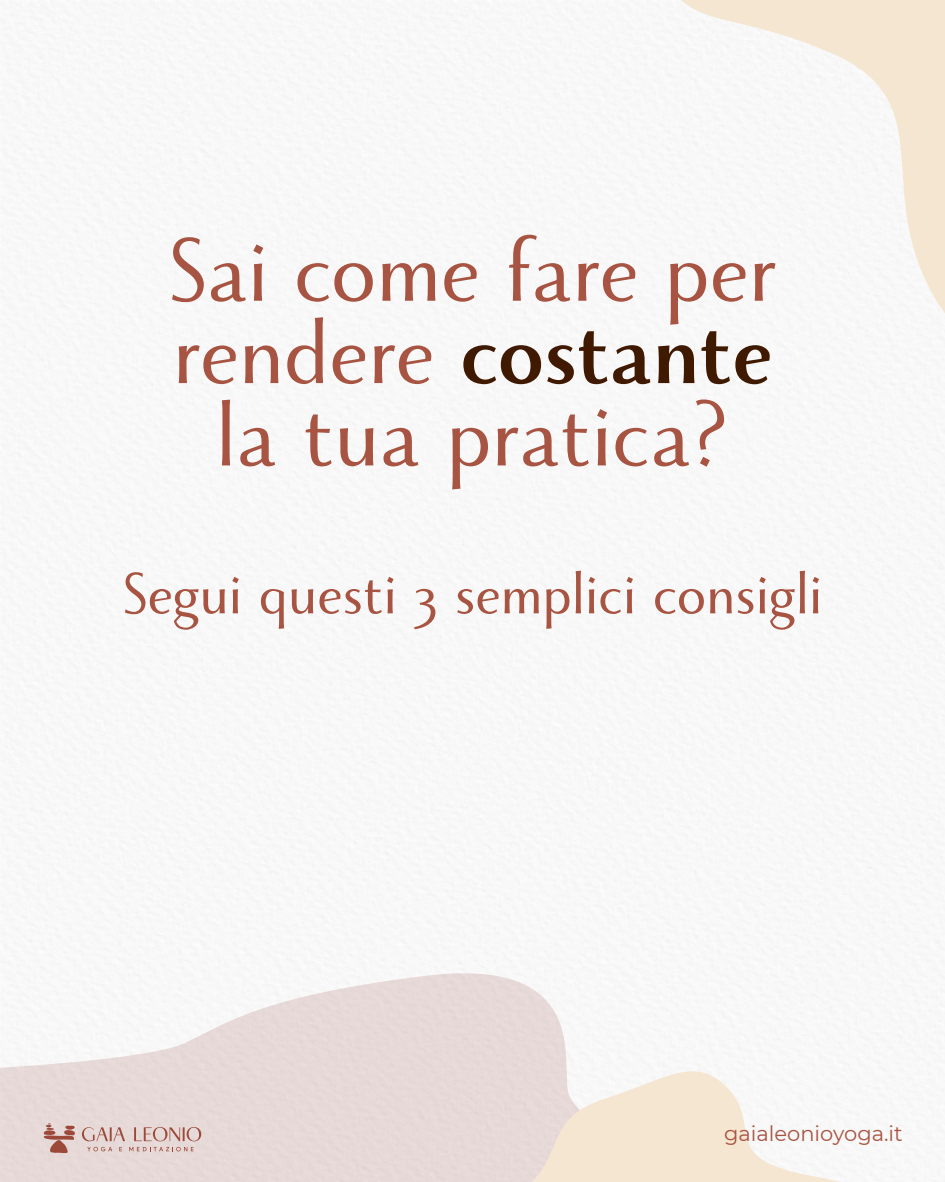
<style>
.page{position:relative;width:945px;height:1182px;background:#fff}
.page>*{position:absolute;margin:0;border:0;box-sizing:border-box;transform-origin:0 0}
.t1{font:100.01px/82.3px "Monterchi";color:#a85442;text-align:center}
.t2{font:64.75px "Monterchi";color:#a85442}
.t3{font:21px "Montserrat";color:#a85442}
.s1{font-weight:700;color:#401a00}
</style>
<div class="page">
<img style="left:1px;top:644px;width:733px;height:408px">
<svg style="left:0;top:967px;width:660px;height:214px;fill:#e7dad8"></svg>
<svg style="left:471px;top:1052px;width:473px;height:129px;fill:#f5f4f4"></svg>
<svg style="left:594px;top:0;width:351px;height:375px"></svg>
<p class="t1" style="left:169px;top:223px;width:609px">Sai come fare per rendere <span class="s1">costante </span>la tua pratica?</p>
<p class="t2" style="left:123px;top:547px;width:701px">Segui questi 3 semplici consigli</p>
<p class="t3" style="left:724px;top:1119px;width:180px">gaialeonioyoga.it</p>
</div>
